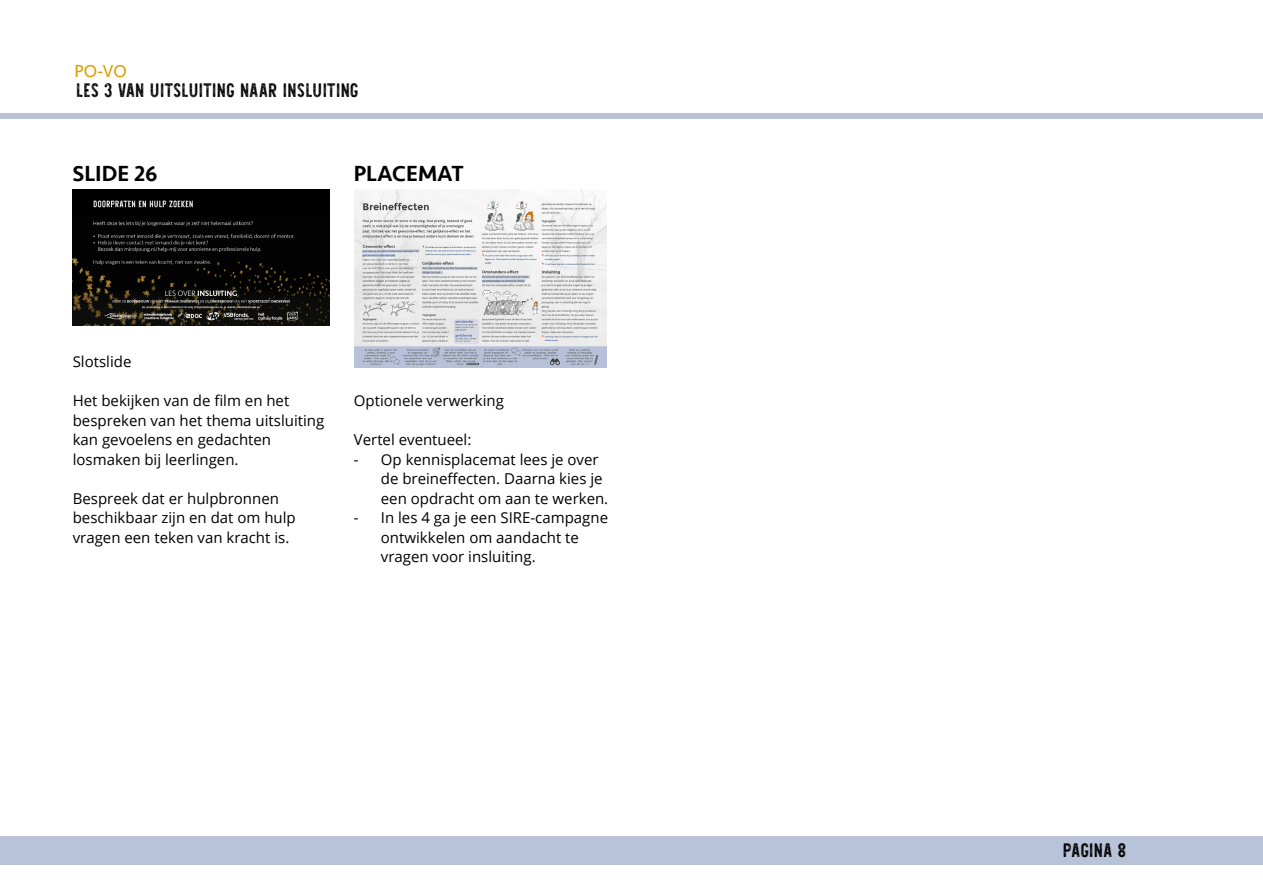
<style>
.page{position:relative;width:1263px;height:893px;background:#fff}
.page>*{position:absolute;margin:0;border:0;box-sizing:border-box;transform-origin:0 0}
.t1{font:500 22.5px "Seravek";color:#000}
.t2{font:19.5px "Shaimus Printed";letter-spacing:-.02em;color:#000}
.t3{font:18px "Seravek";color:#dc9d00}
.t4{font:15px/19.5px "Open Sans";color:#000}
</style>
<div class="page">
<div style="left:0;top:836px;width:1263px;height:29px;background:#b8c2d9"></div>
<div style="left:0;top:113px;width:1263px;height:6px;background:#b8c2d9"></div>
<img style="left:354px;top:189px;width:253px;height:179px">
<img style="left:72px;top:189px;width:257px;height:136px">
<p class="t3" style="left:75px;top:57px;width:54px">PO-VO</p>
<h2 class="t2" style="left:76px;top:76px;width:284px">LES 3 VAN UITSLUITING NAAR INSLUITING</h2>
<h1 class="t1" style="left:73px;top:160px;width:87px">SLIDE 26</h1>
<h1 class="t1" style="left:354px;top:160px;width:112px">PLACEMAT</h1>
<p class="t4" style="left:73px;top:352px;width:60px">Slotslide</p>
<p class="t4" style="left:73px;top:391px;width:253px">Het bekijken van de film en het bespreken van het thema uitsluiting kan gevoelens en gedachten losmaken bij leerlingen.</p>
<p class="t4" style="left:73px;top:488px;width:224px">Bespreek dat er hulpbronnen beschikbaar zijn en dat om hulp vragen een teken van kracht is.</p>
<p class="t4" style="left:354px;top:391px;width:152px">Optionele verwerking</p>
<p class="t4" style="left:354px;top:430px;width:119px">Vertel eventueel:</p>
<p class="t4" style="left:381px;top:449px;width:229px;text-indent:-27px">- Op kennisplacemat lees je over de breineffecten. Daarna kies je een opdracht om aan te werken.</p>
<p class="t4" style="left:381px;top:508px;width:229px;text-indent:-27px">- In les 4 ga je een SIRE-campagne ontwikkelen om aandacht te vragen voor insluiting.</p>
<h2 class="t2" style="left:1063px;top:835px;width:65px">PAGINA 8</h2>
</div>
